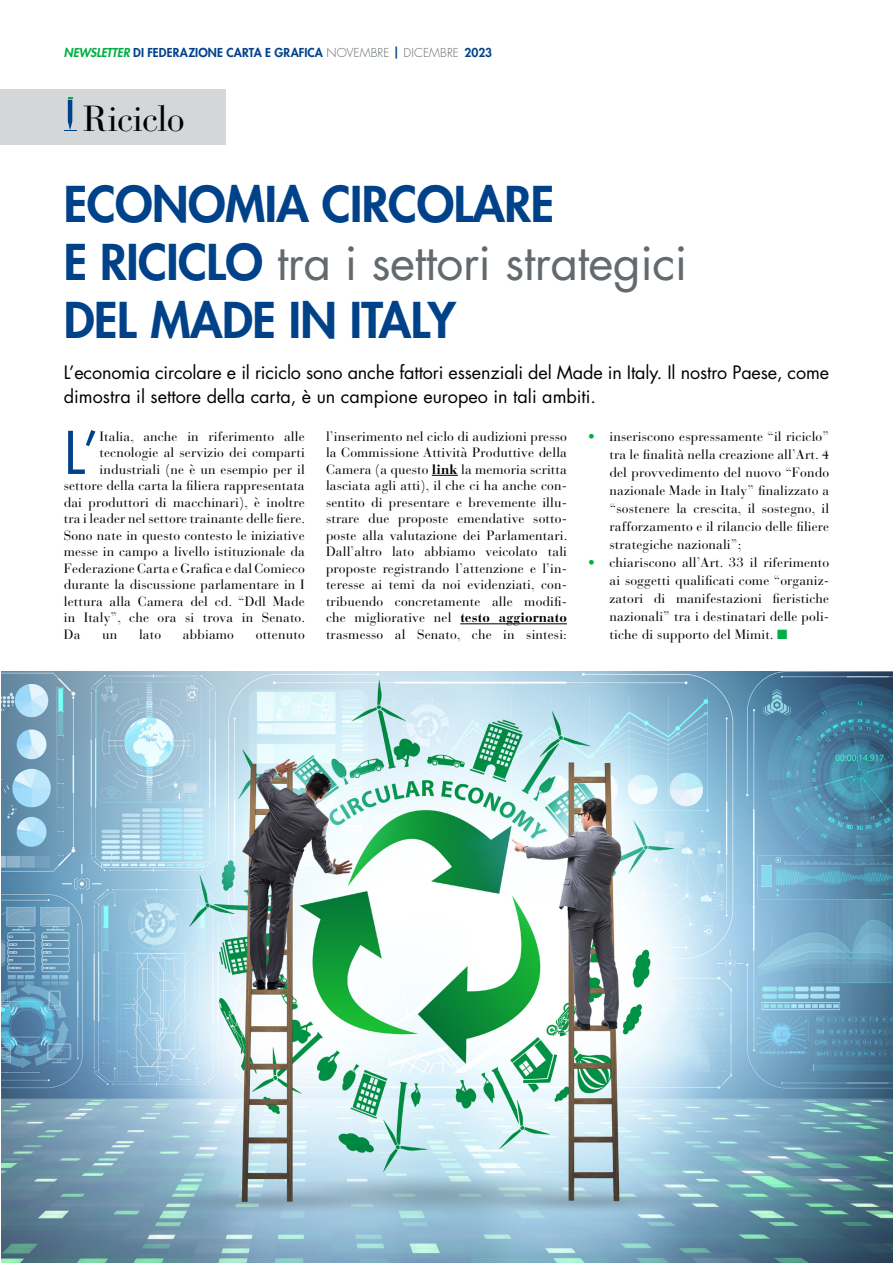
<style>
.page{position:relative;width:893px;height:1263px;background:#fff}
.page>*{position:absolute;margin:0;border:0;box-sizing:border-box;transform-origin:0 0}
.t1{font:57.3px "Futura Std";color:#004289}
.t2{font:800 48px/57.6px "Futura Std";letter-spacing:-.01em;color:#004289}
.t3{font:36px "Bauer Bodoni Std";letter-spacing:-.02em;color:#000}
.t4{font:18px/24px "Futura Std";letter-spacing:-.005em;color:#000}
.t5{font:13.5px/16.5px "Bauer Bodoni Std";letter-spacing:.01em;color:#000;text-align:justify}
.t6{font:800 12px "Futura Std";letter-spacing:.01em;color:#004289}
.s1{font-style:italic;color:#00ae43}
.s2{font-weight:300;color:#626a6e}
.s3{font-weight:400;color:#626a6e}
.s4{font-weight:700}
.s5{color:#00ae43}
</style>
<div class="page">
<div style="left:0;top:89px;width:225px;height:56px;background:#d3d7d9"></div>
<svg style="left:64px;top:97px;width:12px;height:34px"></svg>
<svg style="left:432px;top:475px;width:26px;height:1px"></svg>
<hr style="left:460px;top:623px;width:107px;height:1px;background:#000">
<img style="left:1px;top:672px;width:892px;height:591px">
<p class="t6" style="left:64px;top:45px;width:430px"><span class="s1">NEWSLETTER</span> DI FEDERAZIONE CARTA E GRAFICA <span class="s2">NOVEMBRE</span> | <span class="s2">DICEMBRE</span> 2023</p>
<h3 class="t3" style="left:83px;top:97px;width:103px">Riciclo</h3>
<h2 class="t2" style="left:64px;top:176px;width:625px">ECONOMIA CIRCOLARE<br>E RICICLO <span class="s3">tra i settori strategici<br></span>DEL MADE IN ITALY</h2>
<h3 class="t4" style="left:64px;top:361px;width:767px">L’economia circolare e il riciclo sono anche fattori essenziali del Made in Italy. Il nostro Paese, come dimostra il settore della carta, è un campione europeo in tali ambiti.</h3>
<h1 class="t1" style="left:64px;top:416px;width:37px">L’</h1>
<p class="t5" style="left:100px;top:428px;width:207px">Italia, anche in riferimento alle</p>
<p class="t5" style="left:100px;top:445px;width:207px">tecnologie al servizio dei comparti</p>
<p class="t5" style="left:100px;top:461px;width:207px">industriali (ne è un esempio per il</p>
<p class="t5" style="left:64px;top:478px;width:242px">settore della carta la filiera rappresentata</p>
<p class="t5" style="left:64px;top:494px;width:242px">dai produttori di macchinari), è inoltre</p>
<p class="t5" style="left:64px;top:511px;width:243px">tra i leader nel settore trainante delle fiere.</p>
<p class="t5" style="left:64px;top:527px;width:242px">Sono nate in questo contesto le iniziative</p>
<p class="t5" style="left:64px;top:544px;width:242px">messe in campo a livello istituzionale da</p>
<p class="t5" style="left:64px;top:560px;width:242px">Federazione Carta e Grafica e dal Comieco</p>
<p class="t5" style="left:64px;top:577px;width:242px">durante la discussione parlamentare in I</p>
<p class="t5" style="left:64px;top:593px;width:242px">lettura alla Camera del cd. “Ddl Made</p>
<p class="t5" style="left:64px;top:610px;width:243px">in Italy”, che ora si trova in Senato.</p>
<p class="t5" style="left:64px;top:626px;width:18px">Da</p>
<p class="t5" style="left:102px;top:626px;width:17px">un</p>
<p class="t5" style="left:139px;top:626px;width:24px">lato</p>
<p class="t5" style="left:183px;top:626px;width:53px">abbiamo</p>
<p class="t5" style="left:256px;top:626px;width:50px">ottenuto</p>
<p class="t5" style="left:326px;top:428px;width:243px">l’inserimento nel ciclo di audizioni presso la Commissione Attività Produttive della Camera (a questo <span class="s4">link</span> la memoria scritta lasciata agli atti), il che ci ha anche con&shy;sentito di presentare e brevemente illu&shy;strare due proposte emendative sotto&shy;poste alla valutazione dei Parlamentari.<br>Dall’altro lato abbiamo veicolato tali proposte registrando l’attenzione e l’in&shy;teresse ai temi da noi evidenziati, con&shy;tribuendo concretamente alle modifi&shy;che migliorative nel <span class="s4">testo aggiornato </span>trasmesso al Senato, che in sintesi:</p>
<p class="t5" style="left:609px;top:427px;width:221px;line-height:18px;text-indent:-21px"><span class="s5">•</span> inseriscono espressamente “il riciclo” tra le finalità nella creazione all’Art. 4 del provvedimento del nuovo “Fondo nazionale Made in Italy” finalizzato a “sostenere la crescita, il sostegno, il rafforzamento e il rilancio delle filiere strategiche nazionali”;</p>
<p class="t5" style="left:609px;top:553px;width:221px;line-height:18px;text-indent:-21px"><span class="s5">•</span> chiariscono all’Art. 33 il riferimento ai soggetti qualificati come “organiz&shy;zatori di manifestazioni fieristiche nazionali” tra i destinatari delle poli&shy;tiche di supporto del Mimit. <span class="s5">■</span></p>
</div>
